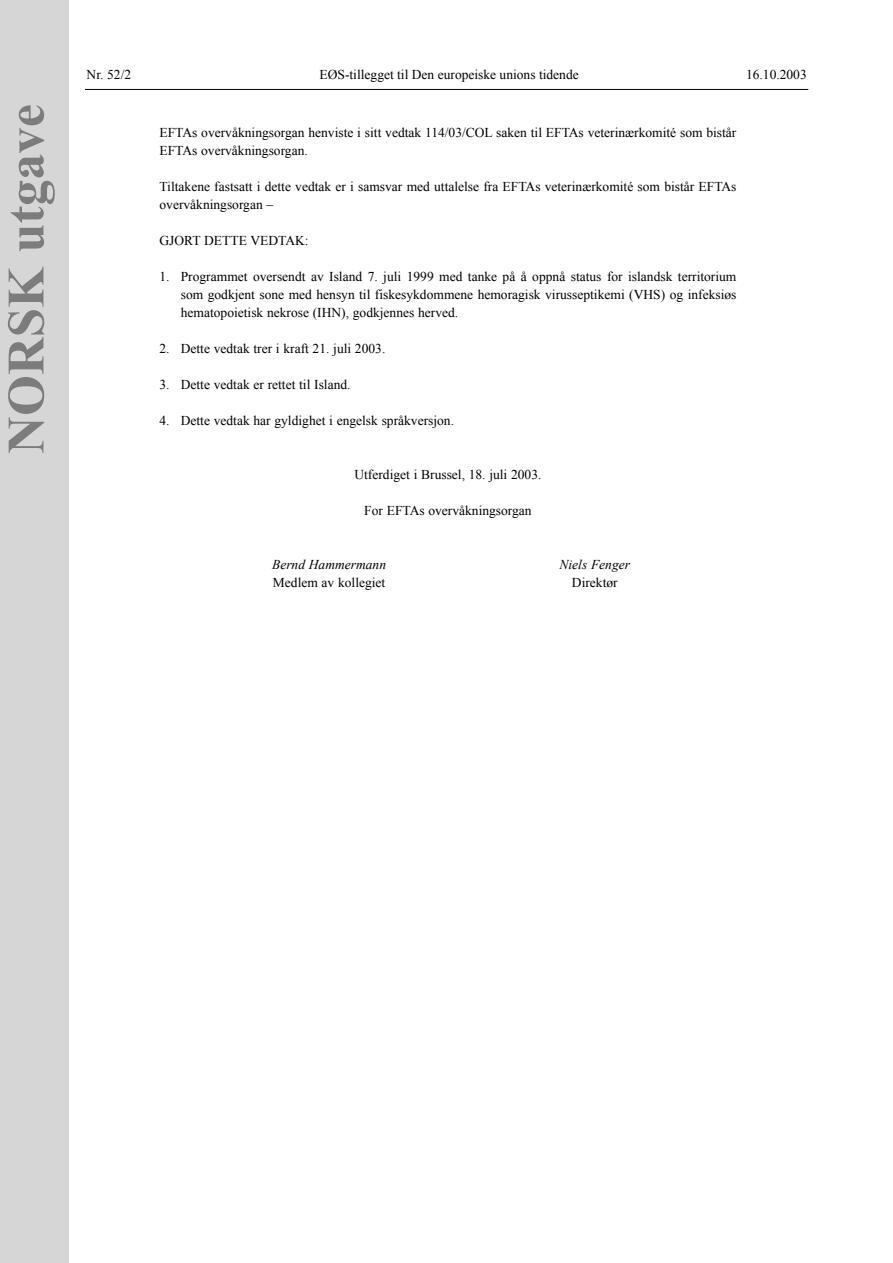
<style>
.page{position:relative;width:893px;height:1263px;background:#fff}
.page>*{position:absolute;margin:0;border:0;box-sizing:border-box;transform-origin:0 0}
.t1{font:700 52.5px "Times New Roman";color:#7c7c7c}
.t2{font:13.5px/18px "Times New Roman";color:#000}
.t3{font:italic 13.5px "Times New Roman";color:#000}
</style>
<div class="page">
<hr style="left:85px;top:89px;width:723px;height:1px;background:#000">
<div style="left:0;top:0;width:68px;height:1263px;background:#d6d6d6"></div>
<h1 class="t1" style="left:-3px;top:454px;width:351px;rotate:-90deg">NORSK utgave</h1>
<p class="t2" style="left:87px;top:66px;width:46px">Nr. 52/2</p>
<p class="t2" style="left:319px;top:66px;width:261px">EØS-tillegget til Den europeiske unions tidende</p>
<p class="t2" style="left:746px;top:66px;width:62px">16.10.2003</p>
<p class="t2" style="left:159px;top:124px;width:578px">EFTAs overvåkningsorgan henviste i sitt vedtak 114/03/COL saken til EFTAs veterinærkomité som bistår<br>EFTAs overvåkningsorgan.</p>
<p class="t2" style="left:159px;top:178px;width:578px">Tiltakene fastsatt i dette vedtak er i samsvar med uttalelse fra EFTAs veterinærkomité som bistår EFTAs overvåkningsorgan –</p>
<p class="t2" style="left:159px;top:232px;width:151px">GJORT DETTE VEDTAK:</p>
<p class="t2" style="left:181px;top:268px;width:557px;text-align:justify;text-indent:-21px">1. Programmet oversendt av Island 7. juli 1999 med tanke på å oppnå status for islandsk territorium som godkjent sone med hensyn til fiskesykdommene hemoragisk virusseptikemi (VHS) og infeksiøs hematopoietisk nekrose (IHN), godkjennes herved.</p>
<p class="t2" style="left:159px;top:340px;width:227px">2. Dette vedtak trer i kraft 21. juli 2003.</p>
<p class="t2" style="left:159px;top:376px;width:192px">3. Dette vedtak er rettet til Island.</p>
<p class="t2" style="left:159px;top:412px;width:296px">4. Dette vedtak har gyldighet i engelsk språkversjon.</p>
<p class="t2" style="left:354px;top:466px;width:188px">Utferdiget i Brussel, 18. juli 2003.</p>
<p class="t2" style="left:364px;top:502px;width:169px">For EFTAs overvåkningsorgan</p>
<p class="t3" style="left:272px;top:557px;width:115px">Bernd Hammermann</p>
<p class="t3" style="left:559px;top:557px;width:72px">Niels Fenger</p>
<p class="t2" style="left:273px;top:574px;width:114px">Medlem av kollegiet</p>
<p class="t2" style="left:572px;top:574px;width:47px">Direktør</p>
</div>
